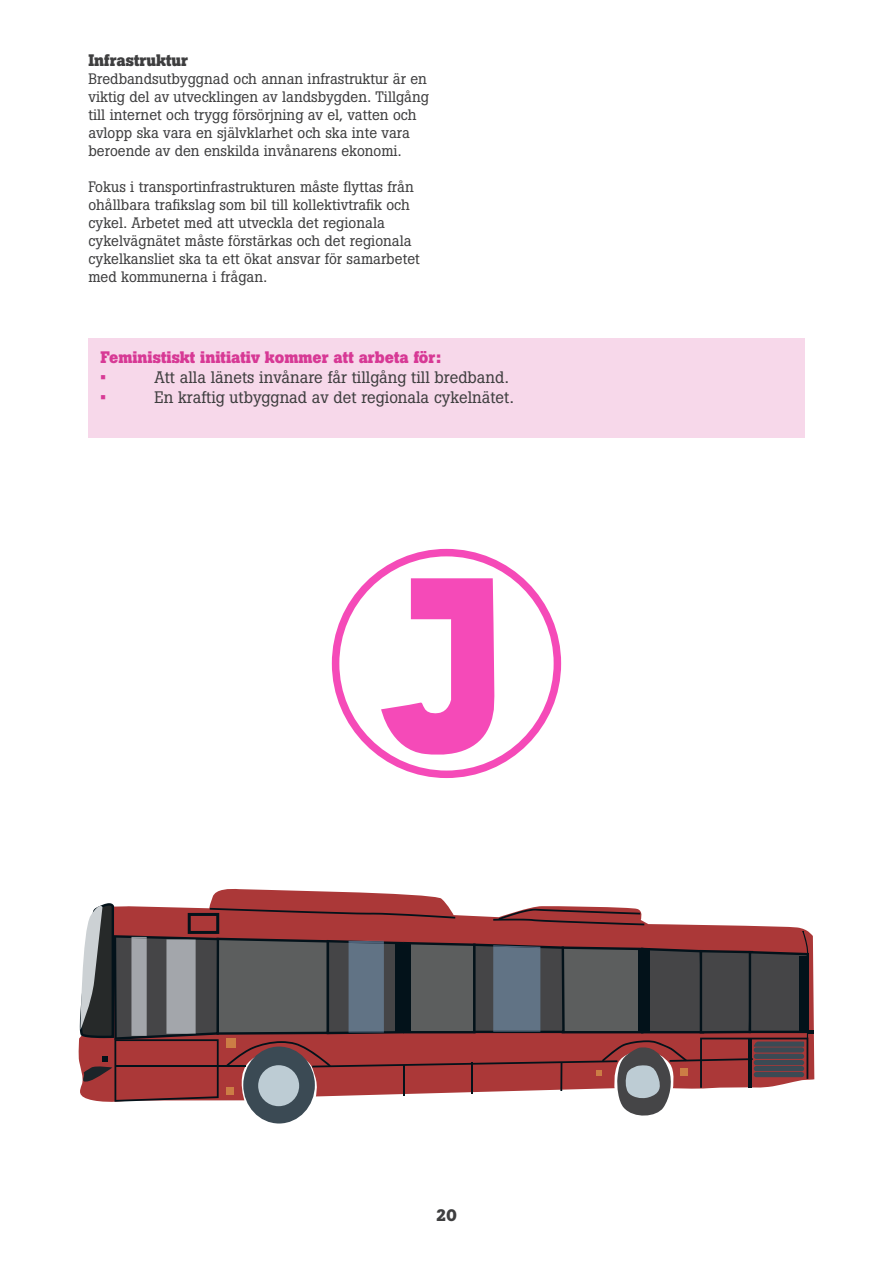
<style>
.page{position:relative;width:893px;height:1263px;background:#fff}
.page>*{position:absolute;margin:0;border:0;box-sizing:border-box;transform-origin:0 0}
.t1{font:16.5px "Boton BQ";color:#3e3e3f}
.t2{font:700 16.5px "Boton BQ";color:#d73995}
.t3{font:700 16.5px "Boton BQ";color:#3e3e3f}
.t4{font:15px/18px "Boton BQ";color:#3e3e3f}
</style>
<div class="page">
<div style="left:88px;top:338px;width:717px;height:100px;background:#f7d8ea"></div>
<svg style="left:381px;top:578px;width:114px;height:180px"></svg>
<div style="left:332px;top:549px;width:229px;height:229px;border:8px solid #f54ab8;border-radius:50%"></div>
<svg style="left:211px;top:889px;width:233px;height:12px;fill:#ab3838"></svg>
<svg style="left:78px;top:901px;width:736px;height:218px"></svg>
<p class="t3" style="left:88px;top:51px;width:101px">Infrastruktur</p>
<p class="t4" style="left:88px;top:70px;width:342px">Bredbandsutbyggnad och annan infrastruktur är en viktig del av utvecklingen av landsbygden. Tillgång till internet och trygg försörjning av el, vatten och avlopp ska vara en självklarhet och ska inte vara beroende av den enskilda invånarens ekonomi.</p>
<p class="t4" style="left:88px;top:178px;width:327px">Fokus i transportinfrastrukturen måste flyttas från ohållbara trafikslag som bil till kollektivtrafik och cykel. Arbetet med att utveckla det regionala</p>
<p class="t4" style="left:88px;top:232px;width:333px">cykelvägnätet måste förstärkas och det regionala cykelkansliet ska ta ett ökat ansvar för samarbetet med kommunerna i frågan.</p>
<p class="t2" style="left:100px;top:348px;width:342px">Feministiskt initiativ kommer att arbeta för:</p>
<p class="t2" style="left:100px;top:368px;width:7px">•</p>
<p class="t1" style="left:155px;top:368px;width:356px">Att alla länets invånare får tillgång till bredband.</p>
<p class="t2" style="left:100px;top:388px;width:7px">•</p>
<p class="t1" style="left:154px;top:387px;width:361px">En kraftig utbyggnad av det regionala cykelnätet.</p>
<p class="t3" style="left:436px;top:1206px;width:22px">20</p>
</div>
